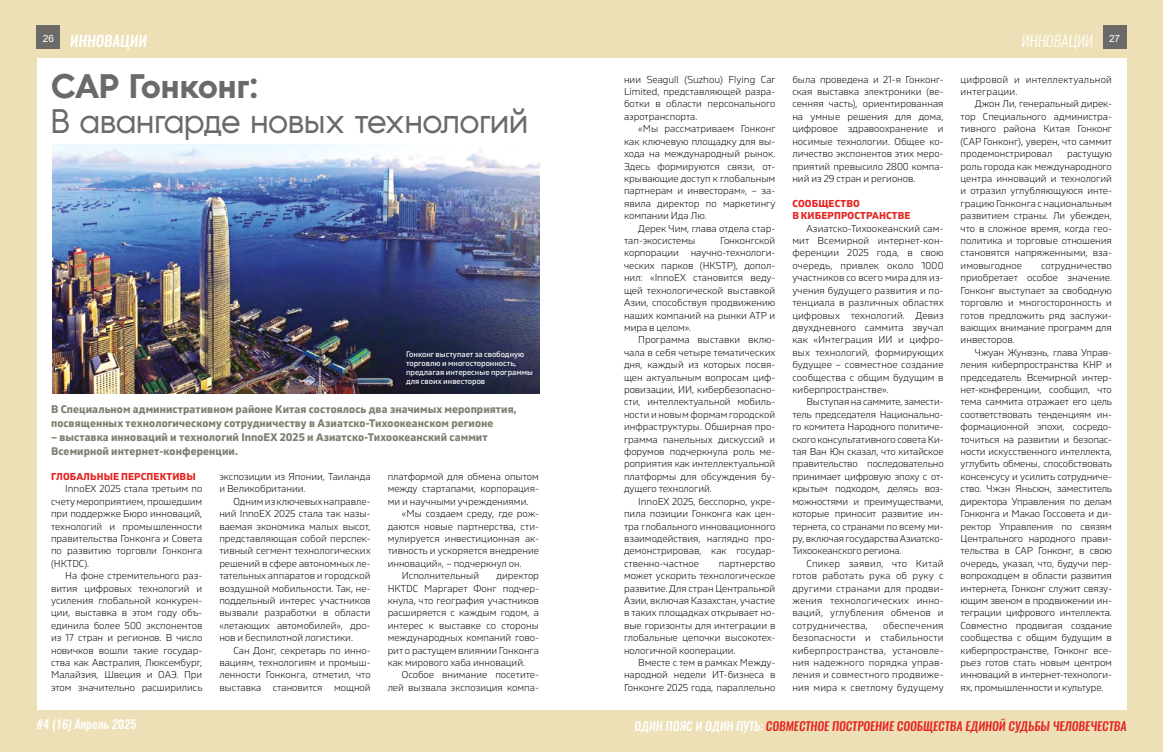
<style>
.page{position:relative;width:1163px;height:752px;background:#fff}
.page>*{position:absolute;margin:0;border:0;box-sizing:border-box;transform-origin:0 0}
.t1{font:500 34px "Kontora";color:#6c6a68}
.t2{font:900 34px "Kontora";color:#6c6a68}
.t3{font:italic 500 15px "Oswald";color:#fff}
.t4{font:italic 300 15px "Oswald";color:#fff}
.t5{font:italic 500 12px "Oswald";color:#e52321}
.t6{font:italic 500 12px "Oswald";color:#fff}
.t7{font:700 11px/14px "Gilam";letter-spacing:.005em;color:#7e7f71}
.t8{font:300 10px/12.4px "Gilam";color:#000;text-align:justify}
.t9{font:700 10px/12.4px "Gilam";letter-spacing:.01em;color:#e52321}
.t10{font:300 10px/12.4px "Gilam";letter-spacing:.02em;color:#000}
.t11{font:10px "Arial";color:#fff}
.t12{font:8px/9px "Gilam";color:#fff}
.s1{color:#fff}
</style>
<div class="page">
<div style="left:0;top:0;width:1162px;height:751px;background:#ede0b7"></div>
<div style="left:1102px;top:26px;width:23px;height:23px;background:#6c6a68"></div>
<div style="left:37px;top:26px;width:23px;height:23px;background:#6c6a68"></div>
<div style="left:37px;top:58px;width:1088px;height:651px;background:#fff"></div>
<img style="left:52px;top:145px;width:488px;height:248px">
<h2 class="t3" style="left:70px;top:30px;width:78px">ИННОВАЦИИ</h2>
<h2 class="t4" style="left:1021px;top:30px;width:73px">ИННОВАЦИИ</h2>
<p class="t11" style="left:43px;top:31px;width:13px">26</p>
<p class="t11" style="left:1108px;top:31px;width:13px">27</p>
<h1 class="t2" style="left:51px;top:61px;width:209px">САР Гонконг:</h1>
<h1 class="t1" style="left:51px;top:99px;width:478px">В авангарде новых технологий</h1>
<p class="t12" style="left:406px;top:349px;width:128px">Гонконг выступает за свободную торговлю и многосторонность, предлагая интересные программы для своих инвесторов</p>
<p class="t7" style="left:51px;top:401px;width:467px">В Специальном административном районе Китая состоялось два значимых мероприятия, посвященных технологическому сотрудничеству в Азиатско-Тихоокеанском регионе</p>
<p class="t7" style="left:51px;top:429px;width:438px">– выставка инноваций и технологий InnoEX 2025 и Азиатско-Тихоокеанский саммит<br>Всемирной интернет-конференции.</p>
<p class="t9" style="left:51px;top:469px;width:146px">ГЛОБАЛЬНЫЕ ПЕРСПЕКТИВЫ</p>
<p class="t8" style="left:51px;top:482px;width:153px;text-indent:14px">InnoEX 2025 стала третьим по счету мероприятием, прошедшим при поддержке Бюро инноваций, технологий и промышленности правительства Гонконга и Совета по развитию торговли Гонконга (HKTDC).</p>
<p class="t8" style="left:51px;top:568px;width:153px;text-indent:14px">На фоне стремительного раз&shy;вития цифровых технологий и усиления глобальной конкурен&shy;ции, выставка в этом году объ&shy;единила более 500 экспонентов из 17 стран и регионов. В число новичков вошли такие государ&shy;ства как Австралия, Люксембург, Малайзия, Швеция и ОАЭ. При этом значительно расширились</p>
<p class="t8" style="left:219px;top:469px;width:153px">экспозиции из Японии, Таиланда и Великобритании.</p>
<p class="t8" style="left:219px;top:494px;width:153px;text-indent:14px">Одним из ключевых направле&shy;ний InnoEX 2025 стала так назы&shy;ваемая экономика малых высот, представляющая собой перспек&shy;тивный сегмент технологических решений в сфере автономных ле&shy;тательных аппаратов и городской воздушной мобильности. Так, не&shy;поддельный интерес участников вызвали разработки в области «летающих автомобилей», дро&shy;нов и беспилотной логистики.</p>
<p class="t8" style="left:219px;top:643px;width:153px;text-indent:14px">Сан Донг, секретарь по инно&shy;вациям, технологиям и промыш&shy;ленности Гонконга, отметил, что выставка становится мощной</p>
<p class="t8" style="left:387px;top:469px;width:153px">платформой для обмена опытом между стартапами, корпорация&shy;ми и научными учреждениями.</p>
<p class="t8" style="left:402px;top:506px;width:139px">«Мы создаем среду, где рож-</p>
<p class="t8" style="left:387px;top:519px;width:153px">даются новые партнерства, сти-</p>
<p class="t8" style="left:387px;top:531px;width:153px">мулируется инвестиционная ак-</p>
<p class="t8" style="left:387px;top:544px;width:153px">тивность и ускоряется внедрение</p>
<p class="t8" style="left:387px;top:556px;width:135px">инноваций», – подчеркнул он.</p>
<p class="t8" style="left:402px;top:568px;width:79px">Исполнительный</p>
<p class="t8" style="left:387px;top:568px;width:153px;text-indent:109px">директор HKTDC Маргарет Фонг подчер&shy;кнула, что география участников расширяется с каждым годом, а интерес к выставке со стороны международных компаний гово&shy;рит о растущем влиянии Гонконга как мирового хаба инноваций.</p>
<p class="t8" style="left:387px;top:668px;width:153px;text-align:right">Особое внимание посетите&shy;лей вызвала экспозиция компа-</p>
<p class="t8" style="left:624px;top:72px;width:153px">нии Seagull (Suzhou) Flying Car Limited, представляющей разра&shy;ботки в области персонального аэротранспорта.</p>
<p class="t8" style="left:624px;top:122px;width:153px;text-indent:14px">«Мы рассматриваем Гонконг как ключевую площадку для вы&shy;хода на международный рынок.<br>Здесь формируются связи, от&shy;крывающие доступ к глобальным партнерам и инвесторам», – за&shy;явила директор по маркетингу компании Ида Лю.</p>
<p class="t8" style="left:624px;top:221px;width:153px;text-indent:14px">Дерек Чим, глава отдела стар&shy;тап-экосистемы</p>
<p class="t8" style="left:624px;top:234px;width:153px;text-indent:96px">Гонконгской корпорации научно-технологи&shy;ческих парков (HKSTP), допол&shy;нил: «InnoEX становится веду&shy;щей технологической выставкой Азии, способствуя продвижению наших компаний на рынки АТР и мира в целом».</p>
<p class="t8" style="left:624px;top:333px;width:153px;text-indent:14px">Программа выставки вклю&shy;чала в себя четыре тематических дня, каждый из которых посвя&shy;щен актуальным вопросам циф&shy;ровизации, ИИ, кибербезопасно&shy;сти, интеллектуальной мобиль&shy;ности и новым формам городской инфраструктуры. Обширная про&shy;грамма панельных дискуссий и форумов подчеркнула роль ме&shy;роприятия как интеллектуальной платформы для обсуждения бу&shy;дущего технологий.</p>
<p class="t8" style="left:624px;top:494px;width:153px;text-indent:14px">InnoEX 2025, бесспорно, укре&shy;пила позиции Гонконга как цен&shy;тра глобального инновационного взаимодействия, наглядно про&shy;демонстрировав, как государ&shy;ственно-частное</p>
<p class="t8" style="left:624px;top:556px;width:153px;text-indent:95px">партнерство может ускорить технологическое развитие. Для стран Центральной Азии, включая Казахстан, участие в таких площадках открывает но&shy;вые горизонты для интеграции в глобальные цепочки высокотех&shy;нологичной кооперации.</p>
<p class="t8" style="left:624px;top:655px;width:153px;text-indent:14px">Вместе с тем в рамках Между&shy;народной недели ИТ-бизнеса в Гонконге 2025 года, параллельно</p>
<p class="t8" style="left:792px;top:72px;width:153px">была проведена и 21-я Гонконг&shy;ская выставка электроники (ве&shy;сенняя часть), ориентированная на умные решения для дома, цифровое здравоохранение и носимые технологии. Общее ко&shy;личество экспонентов этих меро&shy;приятий превысило 2800 компа&shy;ний из 29 стран и регионов.</p>
<p class="t9" style="left:792px;top:196px;width:120px">СООБЩЕСТВО<br>В КИБЕРПРОСТРАНСТВЕ</p>
<p class="t8" style="left:792px;top:221px;width:153px;text-indent:14px">Азиатско-Тихоокеанский сам&shy;мит Всемирной интернет-кон&shy;ференции 2025 года, в свою очередь, привлек около 1000 участников со всего мира для из&shy;учения будущего развития и по&shy;тенциала в различных областях цифровых технологий. Девиз двухдневного саммита звучал как «Интеграция ИИ и цифро&shy;вых технологий, формирующих будущее – совместное создание сообщества с общим будущим в киберпространстве».</p>
<p class="t8" style="left:792px;top:395px;width:153px;text-indent:14px">Выступая на саммите, замести&shy;тель председателя Национально&shy;го комитета Народного политиче&shy;ского консультативного совета Ки&shy;тая Ван Юн сказал, что китайское правительство последовательно принимает цифровую эпоху с от&shy;крытым подходом, делясь воз&shy;можностями и преимуществами, которые приносит развитие ин&shy;тернета, со странами по всему ми&shy;ру, включая государства Азиатско-Тихоокеанского региона.</p>
<p class="t8" style="left:792px;top:556px;width:153px;text-indent:14px">Спикер заявил, что Китай готов работать рука об руку с другими странами для продви&shy;жения технологических инно&shy;ваций, углубления обменов и сотрудничества,</p>
<p class="t8" style="left:792px;top:618px;width:153px;text-indent:91px">обеспечения безопасности и стабильности киберпространства, установле&shy;ния надежного порядка управ&shy;ления и совместного продвиже&shy;ния мира к светлому будущему</p>
<p class="t10" style="left:960px;top:72px;width:153px">цифровой и интеллектуальной интеграции.</p>
<p class="t8" style="left:960px;top:97px;width:153px;text-indent:14px">Джон Ли, генеральный дирек&shy;тор Специального администра&shy;тивного района Китая Гонконг (САР Гонконг), уверен, что саммит продемонстрировал</p>
<p class="t8" style="left:960px;top:147px;width:153px;text-indent:106px">растущую роль города как международного центра инноваций и технологий и отразил углубляющуюся инте&shy;грацию Гонконга с национальным развитием страны. Ли убежден, что в сложное время, когда гео&shy;политика и торговые отношения становятся напряженными, вза&shy;имовыгодное</p>
<p class="t8" style="left:960px;top:258px;width:153px;text-indent:80px">сотрудничество приобретает особое значение.<br>Гонконг выступает за свободную торговлю и многосторонность и готов предложить ряд заслужи&shy;вающих внимание программ для инвесторов.</p>
<p class="t8" style="left:960px;top:345px;width:153px;text-indent:14px">Чжуан Жунвэнь, глава Управ&shy;ления киберпространства КНР и председатель Всемирной интер&shy;нет-конференции, сообщил, что тема саммита отражает его цель соответствовать тенденциям ин&shy;формационной эпохи, сосредо&shy;точиться на развитии и безопас&shy;ности искусственного интеллекта, углубить обмены, способствовать консенсусу и усилить сотрудниче&shy;ство. Чжэн Яньсюн, заместитель директора Управления по делам Гонконга и Макао Госсовета и ди&shy;ректор Управления по связям Центрального народного прави&shy;тельства в САР Гонконг, в свою очередь, указал, что, будучи пер&shy;вопроходцем в области развития интернета, Гонконг служит связу&shy;ющим звеном в продвижении ин&shy;теграции цифрового интеллекта.<br>Совместно продвигая создание сообщества с общим будущим в киберпространстве, Гонконг все&shy;рьез готов стать новым центром инноваций в интернет-технологи&shy;ях, промышленности и культуре.</p>
<p class="t6" style="left:37px;top:715px;width:101px">#4 (16) Апрель 2025</p>
<p class="t5" style="left:634px;top:717px;width:493px"><span class="s1">ОДИН ПОЯС И ОДИН ПУТЬ:</span> СОВМЕСТНОЕ ПОСТРОЕНИЕ СООБЩЕСТВА ЕДИНОЙ СУДЬБЫ ЧЕЛОВЕЧЕСТВА</p>
</div>
